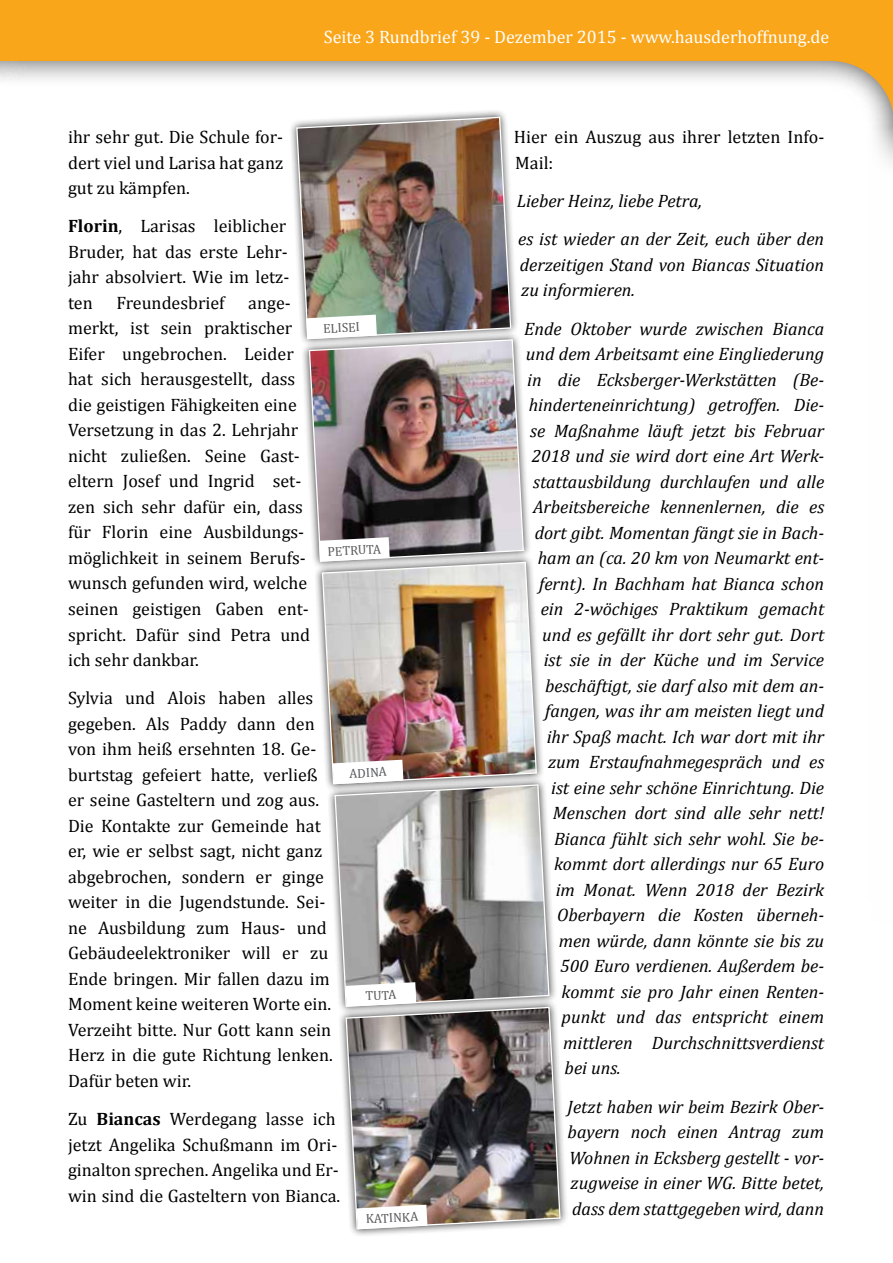
<style>
.page{position:relative;width:893px;height:1263px;background:#fff}
.page>*{position:absolute;margin:0;border:0;box-sizing:border-box;transform-origin:0 0}
.t1{font:italic 18px/25.5px "Cambria";color:#000}
.t2{font:18px/25.5px "Cambria";color:#000}
.t3{font:18px "Cambria";color:#fff}
.t4{font:12.9px "Cambria";color:#58595b}
.s1{font-weight:700}
</style>
<div class="page">
<svg style="left:428px;top:0;width:465px;height:128px"></svg>
<svg style="left:0;top:0;width:428px;height:81px;background:#f0b148"></svg>
<div style="left:288px;top:109px;width:231px;height:238px;background:#000;opacity:.75"></div>
<img style="left:295px;top:116px;width:217px;height:224px">
<div style="left:314px;top:554px;width:231px;height:238px;background:#000;opacity:.75"></div>
<img style="left:321px;top:561px;width:217px;height:224px">
<div style="left:301px;top:331px;width:231px;height:239px;background:#000;opacity:.75"></div>
<img style="left:308px;top:339px;width:217px;height:223px">
<div style="left:327px;top:776px;width:230px;height:239px;background:#000;opacity:.75"></div>
<svg style="left:334px;top:784px;width:216px;height:223px"></svg>
<div style="left:338px;top:999px;width:230px;height:238px;background:#000;opacity:.75"></div>
<img style="left:345px;top:1006px;width:216px;height:224px">
<svg style="left:306px;top:315px;width:71px;height:24px"></svg>
<svg style="left:333px;top:760px;width:70px;height:24px"></svg>
<svg style="left:319px;top:537px;width:71px;height:25px"></svg>
<svg style="left:345px;top:982px;width:71px;height:25px"></svg>
<svg style="left:357px;top:1205px;width:70px;height:24px"></svg>
<p class="t3" style="left:324px;top:26px;width:507px">Seite 3 Rundbrief 39 - Dezember 2015 - www.hausderhoffnung.de</p>
<p class="t2" style="left:68px;top:124px;width:217px;text-align:justify">ihr sehr gut. Die Schule for&shy;dert viel und Larisa hat ganz gut zu kämpfen.</p>
<p class="t2" style="left:68px;top:213px;width:223px"><span class="s1">Florin</span>, Larisas leiblicher<br>Bruder, hat das erste Lehr&shy;jahr absolviert. Wie im letz&shy;ten</p>
<p class="t2" style="left:116px;top:290px;width:110px">Freundesbrief</p>
<p class="t2" style="left:68px;top:290px;width:244px;text-indent:180px">ange&shy;merkt, ist sein praktischer<br>Eifer ungebrochen. Leider hat sich herausgestellt, dass die geistigen Fähigkeiten eine<br>Versetzung in das 2. Lehrjahr nicht zuließen. Seine Gast&shy;eltern Josef und Ingrid set&shy;zen sich sehr dafür ein, dass für Florin eine Ausbildungs&shy;möglichkeit in seinem Berufs&shy;wunsch gefunden wird, welche seinen geistigen Gaben ent&shy;spricht. Dafür sind Petra und ich sehr dankbar.</p>
<p class="t2" style="left:68px;top:685px;width:266px">Sylvia und Alois haben alles gegeben. Als Paddy dann den von ihm heiß ersehnten 18. Ge&shy;burtstag gefeiert hatte, verließ er seine Gasteltern und zog aus.<br>Die Kontakte zur Gemeinde hat er, wie er selbst sagt, nicht ganz abgebrochen, sondern er ginge weiter in die Jugendstunde. Sei&shy;ne Ausbildung zum Haus- und<br>Gebäudeelektroniker will er zu<br>Ende bringen. Mir fallen dazu im<br>Moment keine weiteren Worte ein.<br>Verzeiht bitte. Nur Gott kann sein<br>Herz in die gute Richtung lenken.<br>Dafür beten wir.</p>
<p class="t2" style="left:68px;top:1106px;width:274px">Zu <span class="s1">Biancas</span> Werdegang lasse ich jetzt Angelika Schußmann im Ori&shy;ginalton sprechen. Angelika und Er&shy;win sind die Gasteltern von Bianca.</p>
<p class="t4" style="left:323px;top:321px;width:38px;rotate:-3deg">ELISEI</p>
<p class="t4" style="left:327px;top:544px;width:55px;rotate:-3deg">PETRUTA</p>
<p class="t4" style="left:349px;top:766px;width:39px;rotate:-3deg">ADINA</p>
<p class="t4" style="left:365px;top:988px;width:32px;rotate:-3deg">TUTA</p>
<p class="t4" style="left:365px;top:1211px;width:54px;rotate:-3deg">KATINKA</p>
<p class="t2" style="left:514px;top:124px;width:312px">Hier ein Auszug aus ihrer letzten Info-<br>Mail:</p>
<p class="t1" style="left:517px;top:181px;width:309px;line-height:38.2px">Lieber Heinz, liebe Petra,<br>es ist wieder an der Zeit, euch über den</p>
<p class="t1" style="left:520px;top:251px;width:306px">derzeitigen Stand von Biancas Situation zu informieren.</p>
<p class="t1" style="left:524px;top:315px;width:301px">Ende Oktober wurde zwischen Bianca</p>
<p class="t1" style="left:526px;top:340px;width:300px">und dem Arbeitsamt eine Eingliederung</p>
<p class="t1" style="left:527px;top:366px;width:298px">in die Ecksberger-Werkstätten (Be-</p>
<p class="t1" style="left:529px;top:391px;width:297px">hinderteneinrichtung) getroffen. Die-</p>
<p class="t1" style="left:530px;top:417px;width:295px">se Maßnahme läuft jetzt bis Februar</p>
<p class="t1" style="left:532px;top:442px;width:294px">2018 und sie wird dort eine Art Werk-</p>
<p class="t1" style="left:533px;top:468px;width:293px">stattausbildung durchlaufen und alle</p>
<p class="t1" style="left:533px;top:493px;width:292px">Arbeitsbereiche kennenlernen, die es</p>
<p class="t1" style="left:535px;top:519px;width:291px">dort gibt. Momentan fängt sie in Bach-</p>
<p class="t1" style="left:538px;top:544px;width:288px">ham an (ca. 20 km von Neumarkt ent-</p>
<p class="t1" style="left:539px;top:570px;width:286px">fernt). In Bachham hat Bianca schon</p>
<p class="t1" style="left:541px;top:595px;width:285px">ein 2-wöchiges Praktikum gemacht</p>
<p class="t1" style="left:542px;top:621px;width:283px">und es gefällt ihr dort sehr gut. Dort</p>
<p class="t1" style="left:544px;top:646px;width:282px">ist sie in der Küche und im Service</p>
<p class="t1" style="left:545px;top:672px;width:281px">beschäftigt, sie darf also mit dem an-</p>
<p class="t1" style="left:545px;top:697px;width:280px">fangen, was ihr am meisten liegt und</p>
<p class="t1" style="left:547px;top:723px;width:279px">ihr Spaß macht. Ich war dort mit ihr</p>
<p class="t1" style="left:548px;top:748px;width:277px">zum Erstaufnahmegespräch und es</p>
<p class="t1" style="left:551px;top:774px;width:274px">ist eine sehr schöne Einrichtung. Die</p>
<p class="t1" style="left:553px;top:799px;width:273px">Menschen dort sind alle sehr nett!</p>
<p class="t1" style="left:554px;top:825px;width:271px">Bianca fühlt sich sehr wohl. Sie be-</p>
<p class="t1" style="left:554px;top:850px;width:271px">kommt dort allerdings nur 65 Euro</p>
<p class="t1" style="left:556px;top:876px;width:270px">im Monat. Wenn 2018 der Bezirk</p>
<p class="t1" style="left:557px;top:902px;width:268px">Oberbayern die Kosten überneh-</p>
<p class="t1" style="left:559px;top:927px;width:267px">men würde, dann könnte sie bis zu</p>
<p class="t1" style="left:560px;top:953px;width:266px">500 Euro verdienen. Außerdem be-</p>
<p class="t1" style="left:562px;top:978px;width:264px">kommt sie pro Jahr einen Renten-</p>
<p class="t1" style="left:562px;top:1004px;width:264px">punkt und das entspricht einem</p>
<p class="t1" style="left:563px;top:1029px;width:262px">mittleren Durchschnittsverdienst</p>
<p class="t1" style="left:565px;top:1055px;width:58px">bei uns.</p>
<p class="t1" style="left:568px;top:1093px;width:258px;text-align:justify">Jetzt haben wir beim Bezirk Ober&shy;bayern noch einen Antrag zum Wohnen in Ecksberg gestellt - vor&shy;zugweise in einer WG. Bitte betet, dass dem stattgegeben wird, dann</p>
</div>
